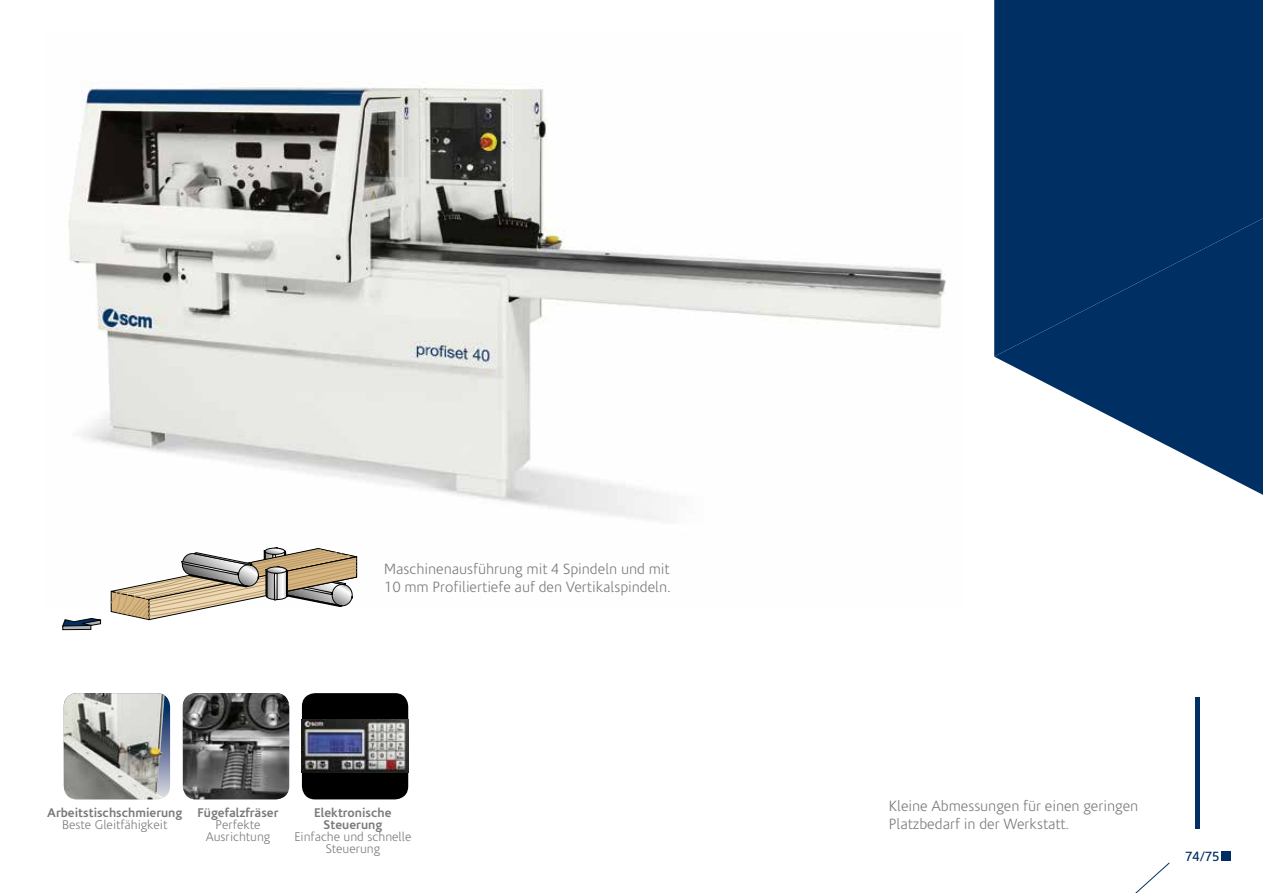
<style>
.page{position:relative;width:1263px;height:893px;background:#fff}
.page>*{position:absolute;margin:0;border:0;box-sizing:border-box;transform-origin:0 0}
.t1{font:300 15px/18px "Corisande OT";color:#7c7b7b}
.t2{font:13.5px "Corisande OT";color:#003063}
.t3{font:300 12.75px/12px "Corisande OT";color:#7c7b7b;text-align:center}
.t4{font:700 12.75px/12px "Corisande OT";color:#7c7b7b;text-align:center}
</style>
<div class="page">
<img style="left:68px;top:82px;width:878px;height:438px">
<svg style="left:995px;top:357px;width:268px;height:138px"></svg>
<div style="left:994px;top:0;width:269px;height:357px;background:#003063"></div>
<hr style="left:1195px;top:697px;width:4px;height:132px;background:#003063">
<svg style="left:164px;top:695px;width:6px;height:102px"></svg>
<img style="left:64px;top:693px;width:100px;height:106px">
<img style="left:183px;top:693px;width:106px;height:106px">
<div style="left:302px;top:693px;width:106px;height:106px;background:#000;border-radius:13px"></div>
<img style="left:302px;top:720px;width:106px;height:53px">
<svg style="left:62px;top:547px;width:296px;height:83px"></svg>
<div style="left:1222px;top:852px;width:9px;height:9px;background:#003063"></div>
<svg style="left:1135px;top:862px;width:35px;height:31px"></svg>
<p class="t1" style="left:384px;top:560px;width:288px">Maschinenausführung mit 4 Spindeln und mit<br>10 mm Profiliertiefe auf den Vertikalspindeln.</p>
<p class="t4" style="left:47px;top:807px;width:137px">Arbeitstischschmierung</p>
<p class="t3" style="left:62px;top:819px;width:107px">Beste Gleitfähigkeit</p>
<p class="t4" style="left:197px;top:807px;width:83px">Fügefalzfräser</p>
<p class="t3" style="left:206px;top:819px;width:66px">Perfekte<br>Ausrichtung</p>
<p class="t4" style="left:314px;top:807px;width:79px">Elektronische<br>Steuerung</p>
<p class="t3" style="left:294px;top:831px;width:119px">Einfache und schnelle<br>Steuerung</p>
<p class="t1" style="left:889px;top:798px;width:251px">Kleine Abmessungen für einen geringen<br>Platzbedarf in der Werkstatt.</p>
<p class="t2" style="left:1185px;top:849px;width:36px">74/75</p>
</div>
